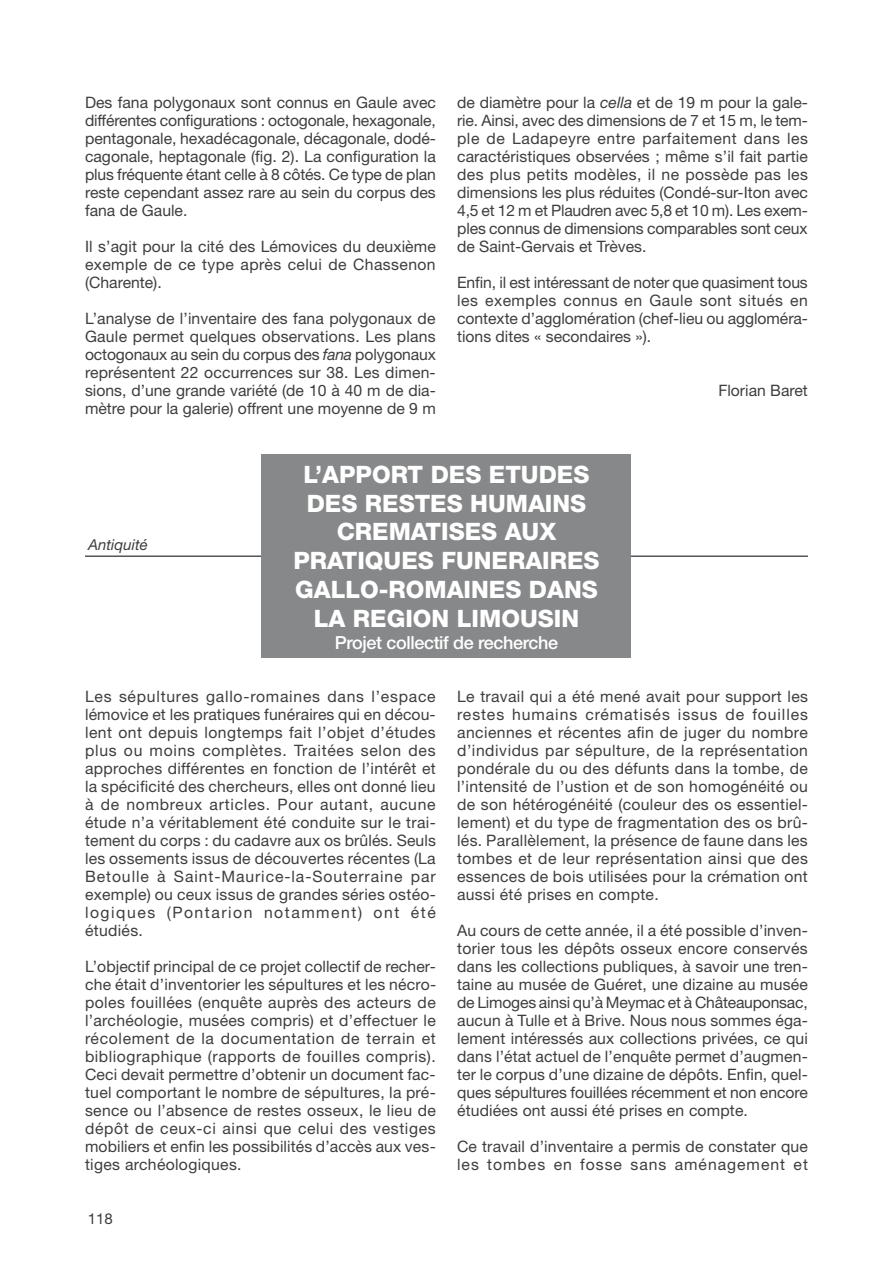
<style>
.page{position:relative;width:893px;height:1263px;background:#fff}
.page>*{position:absolute;margin:0;border:0;box-sizing:border-box;transform-origin:0 0}
.t1{font:800 24px/28.8px "Helvetica Neue LT Std";color:#fff;text-align:center}
.t2{font:500 18px "Helvetica Neue LT Std";letter-spacing:-.02em;color:#fff}
.t3{font:15.75px/18px "Helvetica Neue LT Std";letter-spacing:.005em;color:#3e3e40;text-align:justify}
.t4{font:italic 15px "Helvetica Neue LT Std";color:#3e3e40}
.t5{font:15px "Helvetica Neue LT Std";color:#3e3e40}
.s1{font-style:italic}
</style>
<div class="page">
<hr style="left:85px;top:556px;width:723px;height:1px;background:#000">
<div style="left:261px;top:454px;width:370px;height:204px;background:#87888a"></div>
<p class="t3" style="left:85px;top:93px;width:352px">Des fana polygonaux sont connus en Gaule avec différentes configurations : octogonale, hexagonale, pentagonale, hexadécagonale, décagonale, dodé&shy;cagonale, heptagonale (fig. 2). La configuration la plus fréquente étant celle à 8 côtés. Ce type de plan reste cependant assez rare au sein du corpus des fana de Gaule.</p>
<p class="t3" style="left:85px;top:237px;width:352px">Il s’agit pour la cité des Lémovices du deuxième exemple de ce type après celui de Chassenon (Charente).</p>
<p class="t3" style="left:85px;top:309px;width:352px">L’analyse de l’inventaire des fana polygonaux de Gaule permet quelques observations. Les plans octogonaux au sein du corpus des <span class="s1">fana</span> polygonaux représentent 22 occurrences sur 38. Les dimen&shy;sions, d’une grande variété (de 10 à 40 m de dia&shy;mètre pour la galerie) offrent une moyenne de 9 m</p>
<p class="t3" style="left:457px;top:93px;width:352px">de diamètre pour la <span class="s1">cella</span> et de 19 m pour la gale&shy;rie. Ainsi, avec des dimensions de 7 et 15 m, le tem&shy;ple de Ladapeyre entre parfaitement dans les caractéristiques observées ; même s’il fait partie des plus petits modèles, il ne possède pas les dimensions les plus réduites (Condé-sur-Iton avec 4,5 et 12 m et Plaudren avec 5,8 et 10 m). Les exem&shy;ples connus de dimensions comparables sont ceux de Saint-Gervais et Trèves.</p>
<p class="t3" style="left:457px;top:273px;width:352px">Enfin, il est intéressant de noter que quasiment tous les exemples connus en Gaule sont situés en contexte d’agglomération (chef-lieu ou aggloméra&shy;tions dites « secondaires »).</p>
<p class="t3" style="left:718px;top:381px;width:91px">Florian Baret</p>
<h1 class="t1" style="left:293px;top:460px;width:308px">L’APPORT DES ETUDES<br>DES RESTES HUMAINS<br>CREMATISES AUX<br>PRATIQUES FUNERAIRES<br>GALLO-ROMAINES DANS<br>LA REGION LIMOUSIN</h1>
<p class="t2" style="left:335px;top:631px;width:225px">Projet collectif de recherche</p>
<p class="t3" style="left:85px;top:687px;width:352px">Les sépultures gallo-romaines dans l’espace lémovice et les pratiques funéraires qui en décou&shy;lent ont depuis longtemps fait l’objet d’études plus ou moins complètes. Traitées selon des approches différentes en fonction de l’intérêt et la spécificité des chercheurs, elles ont donné lieu à de nombreux articles. Pour autant, aucune étude n’a véritablement été conduite sur le trai&shy;tement du corps : du cadavre aux os brûlés. Seuls les ossements issus de découvertes récentes (La Betoulle à Saint-Maurice-la-Souterraine par exemple) ou ceux issus de grandes séries ostéo&shy;logiques (Pontarion notamment) ont été étudiés.</p>
<p class="t3" style="left:85px;top:957px;width:353px">L’objectif principal de ce projet collectif de recher&shy;che était d’inventorier les sépultures et les nécro&shy;poles fouillées (enquête auprès des acteurs de l’archéologie, musées compris) et d’effectuer le récolement de la documentation de terrain et bibliographique (rapports de fouilles compris).<br>Ceci devait permettre d’obtenir un document fac&shy;tuel comportant le nombre de sépultures, la pré&shy;sence ou l’absence de restes osseux, le lieu de dépôt de ceux-ci ainsi que celui des vestiges mobiliers et enfin les possibilités d’accès aux ves&shy;tiges archéologiques.</p>
<p class="t4" style="left:88px;top:535px;width:61px">Antiquité</p>
<p class="t3" style="left:457px;top:687px;width:352px">Le travail qui a été mené avait pour support les restes humains crématisés issus de fouilles anciennes et récentes afin de juger du nombre d’individus par sépulture, de la représentation pondérale du ou des défunts dans la tombe, de l’intensité de l’ustion et de son homogénéité ou de son hétérogénéité (couleur des os essentiel&shy;lement) et du type de fragmentation des os brû&shy;lés. Parallèlement, la présence de faune dans les tombes et de leur représentation ainsi que des essences de bois utilisées pour la crémation ont aussi été prises en compte.</p>
<p class="t3" style="left:457px;top:921px;width:352px">Au cours de cette année, il a été possible d’inven&shy;torier tous les dépôts osseux encore conservés dans les collections publiques, à savoir une tren&shy;taine au musée de Guéret, une dizaine au musée de Limoges ainsi qu’à Meymac et à Châteauponsac, aucun à Tulle et à Brive. Nous nous sommes éga&shy;lement intéressés aux collections privées, ce qui dans l’état actuel de l’enquête permet d’augmen&shy;ter le corpus d’une dizaine de dépôts. Enfin, quel&shy;ques sépultures fouillées récemment et non encore étudiées ont aussi été prises en compte.</p>
<p class="t3" style="left:457px;top:1137px;width:352px">Ce travail d’inventaire a permis de constater que les tombes en fosse sans aménagement et</p>
<p class="t5" style="left:88px;top:1209px;width:27px">118</p>
</div>
